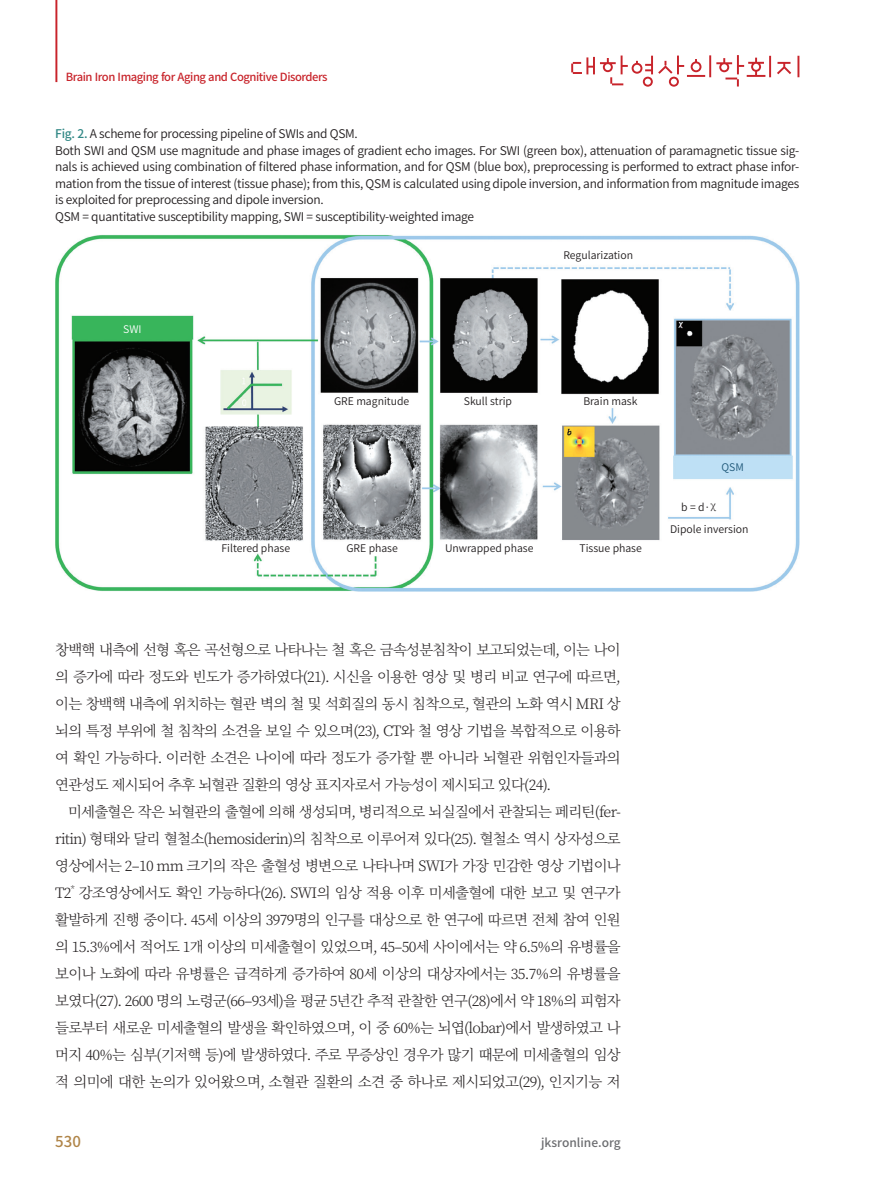
<style>
.page{position:relative;width:893px;height:1191px;background:#fff}
.page>*{position:absolute;margin:0;border:0;box-sizing:border-box;transform-origin:0 0}
.t1{font:500 15px "Noto Sans CJ Kkr";color:#b08548}
.본문{font:300 14.4px/27px "Noto Serif CJ Kkr";letter-spacing:-.05em;color:#231f20;text-align:justify}
.그림제목{font:600 12px/16.5px "Noto Sans CJ Kkr";letter-spacing:-.02em;color:#231f20;text-align:justify}
.t2{font:500 12px "Noto Sans CJ Kkr";color:#6c6d70}
.t3{font:500 11.25px "Noto Sans CJ Kkr";letter-spacing:-.04em;color:#c8242b}
.그래프_글{font:600 10.5px "Noto Sans CJ Kkr";color:#231f20}
.그래프_글-2{font:600 10.5px "Noto Sans CJ Kkr";color:#1f5879}
.그래프_글-3{font:600 10.5px "Noto Sans CJ Kkr";color:#fff}
.s1{font-weight:500;color:#328886}
.s2{font-family:"Noto Serif CJ Kkr";font-weight:400}
</style>
<div class="page">
<hr style="left:55px;top:0;width:2px;height:82px;background:#c8242b">
<svg style="left:571px;top:55px;width:228px;height:32px"></svg>
<img style="left:55px;top:235px;width:744px;height:356px">
<p class="t3" style="left:66px;top:70px;width:263px">Brain Iron Imaging for Aging and Cognitive Disorders</p>
<p class="그림제목" style="left:55px;top:126px;width:304px"><span class="s1">Fig. 2.</span> A scheme for processing pipeline of SWIs and QSM.</p>
<p class="그림제목" style="left:55px;top:142px;width:746px">Both SWI and QSM use magnitude and phase images of gradient echo images. For SWI (green box), attenuation of paramagnetic tissue sig&shy;nals is achieved using combination of filtered phase information, and for QSM (blue box), preprocessing is performed to extract phase infor&shy;mation from the tissue of interest (tissue phase); from this, QSM is calculated using dipole inversion, and information from magnitude images is exploited for preprocessing and dipole inversion.</p>
<p class="그림제목" style="left:55px;top:208px;width:420px">QSM = quantitative susceptibility mapping, SWI = susceptibility-weighted image</p>
<p class="그래프_글-3" style="left:123px;top:323px;width:20px">SWI</p>
<p class="그래프_글" style="left:563px;top:249px;width:71px">Regularization</p>
<p class="그래프_글" style="left:334px;top:395px;width:77px">GRE magnitude</p>
<p class="그래프_글" style="left:464px;top:395px;width:50px">Skull strip</p>
<p class="그래프_글" style="left:583px;top:395px;width:56px">Brain mask</p>
<p class="그래프_글" style="left:222px;top:542px;width:70px">Filtered phase</p>
<p class="그래프_글" style="left:346px;top:542px;width:53px">GRE phase</p>
<p class="그래프_글" style="left:445px;top:542px;width:90px">Unwrapped phase</p>
<p class="그래프_글" style="left:579px;top:542px;width:64px">Tissue phase</p>
<p class="그래프_글-2" style="left:721px;top:461px;width:24px">QSM</p>
<p class="그래프_글" style="left:681px;top:501px;width:36px">b = d·<span class="s2">χ</span></p>
<p class="그래프_글" style="left:670px;top:523px;width:80px">Dipole inversion</p>
<p class="본문" style="left:55px;top:636px;width:567px">창백핵 내측에 선형 혹은 곡선형으로 나타나는 철 혹은 금속성분침착이 보고되었는데, 이는 나이 의 증가에 따라 정도와 빈도가 증가하였다(21). 시신을 이용한 영상 및 병리 비교 연구에 따르면, 이는 창백핵 내측에 위치하는 혈관 벽의 철 및 석회질의 동시 침착으로, 혈관의 노화 역시 MRI 상 뇌의 특정 부위에 철 침착의 소견을 보일 수 있으며(23), CT와 철 영상 기법을 복합적으로 이용하 여 확인 가능하다. 이러한 소견은 나이에 따라 정도가 증가할 뿐 아니라 뇌혈관 위험인자들과의 연관성도 제시되어 추후 뇌혈관 질환의 영상 표지자로서 가능성이 제시되고 있다(24).</p>
<p class="본문" style="left:55px;top:798px;width:567px;text-indent:13px">미세출혈은 작은 뇌혈관의 출혈에 의해 생성되며, 병리적으로 뇌실질에서 관찰되는 페리틴(fer&shy;ritin) 형태와 달리 혈철소(hemosiderin)의 침착으로 이루어져 있다(25). 혈철소 역시 상자성으로 영상에서는 2–10 mm 크기의 작은 출혈성 병변으로 나타나며 SWI가 가장 민감한 영상 기법이나 T2<sup>*</sup> 강조영상에서도 확인 가능하다(26). SWI의 임상 적용 이후 미세출혈에 대한 보고 및 연구가 활발하게 진행 중이다. 45세 이상의 3979명의 인구를 대상으로 한 연구에 따르면 전체 참여 인원 의 15.3%에서 적어도 1개 이상의 미세출혈이 있었으며, 45–50세 사이에서는 약 6.5%의 유병률을 보이나 노화에 따라 유병률은 급격하게 증가하여 80세 이상의 대상자에서는 35.7%의 유병률을 보였다(27). 2600 명의 노령군(66–93세)을 평균 5년간 추적 관찰한 연구(28)에서 약 18%의 피험자 들로부터 새로운 미세출혈의 발생을 확인하였으며, 이 중 60%는 뇌엽(lobar)에서 발생하였고 나 머지 40%는 심부(기저핵 등)에 발생하였다. 주로 무증상인 경우가 많기 때문에 미세출혈의 임상 적 의미에 대한 논의가 있어왔으며, 소혈관 질환의 소견 중 하나로 제시되었고(29), 인지기능 저</p>
<p class="t1" style="left:55px;top:1132px;width:27px">530</p>
<p class="t2" style="left:541px;top:1135px;width:81px">jksronline.org</p>
</div>
